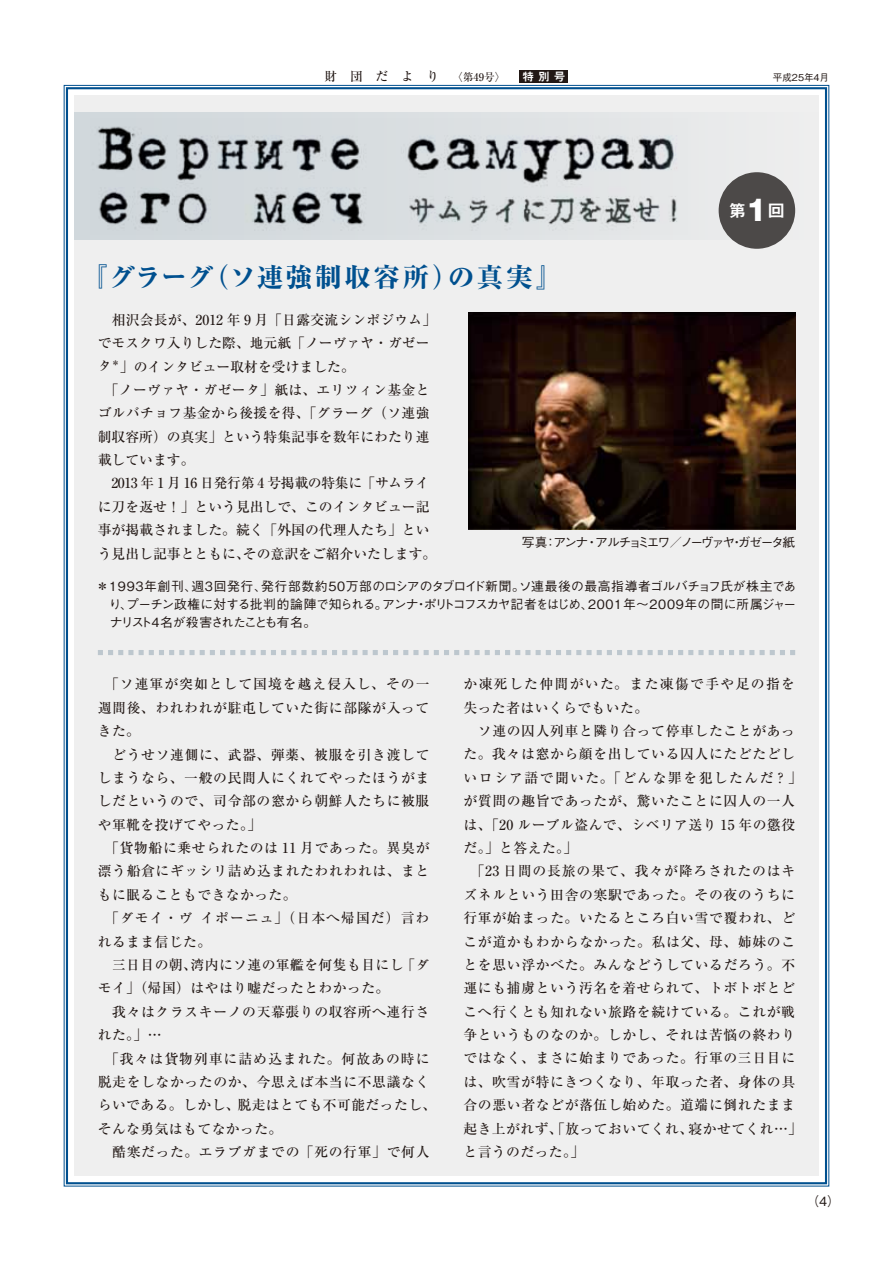
<style>
.page{position:relative;width:893px;height:1263px;background:#fff}
.page>*{position:absolute;margin:0;border:0;box-sizing:border-box;transform-origin:0 0}
.t1{font:800 31.95px "Helvetica Neue";color:#fff}
.t2{font:800 26.55px "Ryumin Pro";letter-spacing:.1em;color:#00508f}
.t3{font:16.95px "Midashi Go Pro MB31";color:#fff}
.t4{font:500 13.8px/23.4px "Ryumin Pro";letter-spacing:.045em;color:#221815}
.t5{font:500 13.8px "Ryumin Pro";color:#221815}
.t6{font:500 13.8px "Ryumin Pro";letter-spacing:.025em;color:#221815}
.t7{font:500 13.8px "Ryumin Pro";letter-spacing:.07em;color:#221815}
.t8{font:500 13.8px "Ryumin Pro";letter-spacing:-.025em;color:#221815}
.t9{font:500 13.8px "Ryumin Pro";letter-spacing:.015em;color:#221815}
.t10{font:500 13.8px "Ryumin Pro";letter-spacing:.105em;color:#221815}
.t11{font:500 13.8px "Ryumin Pro";letter-spacing:.1em;color:#221815}
.t12{font:500 13.8px "Ryumin Pro";letter-spacing:.08em;color:#221815}
.t13{font:500 12.75px "Gothic BBB Pro";letter-spacing:-.025em;color:#221815}
.t14{font:500 12.75px "Gothic BBB Pro";letter-spacing:.055em;color:#221815}
.t15{font:500 12.75px "Gothic BBB Pro";color:#221815}
.t16{font:500 12.75px "Gothic BBB Pro";letter-spacing:.015em;color:#221815}
.t17{font:500 12.75px "Gothic BBB Pro";letter-spacing:-.115em;color:#221815}
.t18{font:500 12.75px "Gothic BBB Pro";letter-spacing:-.17em;color:#221815}
.t19{font:500 12.75px "Gothic BBB Pro";letter-spacing:-.095em;color:#221815}
.t20{font:500 12.75px "Ryumin Pro";letter-spacing:1em;color:#221815}
.t21{font:500 10.65px "Ryumin Pro";color:#221815}
.t22{font:500 9.6px "Gothic BBB Pro";color:#221815}
.t23{font:500 8.25px "Ryumin Pro";color:#221815}
.s1{font-family:"Midashi Go Pro MB31";font-weight:400;font-size:11.7px;color:#fff}
.s2{font-family:"Midashi Go Pro MB31";font-weight:400;font-size:16.95px}
.s3{font-size:13.8px}
</style>
<div class="page">
<div style="left:519px;top:70px;width:49px;height:13px;background:#221815"></div>
<div style="left:63px;top:85px;width:766px;height:1102px;background:#efefef"></div>
<svg style="left:98px;top:650px;width:697px;height:5px"></svg>
<img style="left:90px;top:118px;width:598px;height:117px">
<img style="left:468px;top:313px;width:327px;height:217px">
<div style="left:719px;top:172px;width:76px;height:77px;background:#4c4948;border-radius:50%"></div>
<p class="t20" style="left:325px;top:67px;width:116px">財団だより</p>
<p class="t21" style="left:452px;top:68px;width:115px">〈第49号〉 　<span class="s1">特別号</span></p>
<p class="t22" style="left:773px;top:70px;width:58px">平成25年4月</p>
<h1 class="t1" style="left:729px;top:190px;width:39px">1<span class="s2">第</span></h1>
<p class="t3" style="left:768px;top:197px;width:19px">回</p>
<h2 class="t2" style="left:203px;top:256px;width:258px">（ソ連強制収容所）</h2>
<h2 class="t2" style="left:81px;top:256px;width:134px">『グラーグ</h2>
<p class="t9" style="left:98px;top:309px;width:340px">　相沢会長が、2012 年 9 月「日露交流シンポジウム「</p>
<p class="t5" style="left:98px;top:332px;width:333px">でモスクワ入りした際、地元紙「ノーヴァヤ・ガゼー</p>
<p class="t5" style="left:134px;top:355px;width:223px">のインタビュー取材を受けました。</p>
<p class="t23" style="left:112px;top:357px;width:24px">＊<span class="s3">」</span></p>
<p class="t4" style="left:98px;top:353px;width:15px">タ</p>
<p class="t6" style="left:98px;top:379px;width:333px">　「ノーヴァヤ・ガゼータ」紙は、エリツィン基金と</p>
<p class="t6" style="left:98px;top:402px;width:333px">ゴルバチョフ基金から後援を得、「グラーグ（ソ連強</p>
<p class="t5" style="left:98px;top:426px;width:333px">制収容所）の真実」という特集記事を数年にわたり連</p>
<p class="t4" style="left:98px;top:447px;width:98px">載しています。</p>
<p class="t8" style="left:98px;top:472px;width:333px">　2013 年 1 月 16 日発行第 4 号掲載の特集に「サムライ</p>
<p class="t5" style="left:98px;top:496px;width:333px">に刀を返せ！」という見出しで、このインタビュー記</p>
<p class="t5" style="left:98px;top:519px;width:333px">事が掲載されました。続く「外国の代理人たち」とい</p>
<p class="t5" style="left:243px;top:542px;width:195px">その意訳をご紹介いたします。</p>
<p class="t5" style="left:98px;top:542px;width:154px">う見出し記事とともに、</p>
<h2 class="t2" style="left:448px;top:256px;width:116px">の真実『</h2>
<p class="t18" style="left:595px;top:532px;width:201px">アルチョミエワ／ノーヴァヤガゼータ紙</p>
<p class="t13" style="left:522px;top:532px;width:27px">写真</p>
<p class="t13" style="left:553px;top:532px;width:36px">アンナ</p>
<p class="t13" style="left:544px;top:532px;width:14px">：</p>
<p class="t13" style="left:585px;top:532px;width:14px">・</p>
<p class="t13" style="left:730px;top:532px;width:14px">・</p>
<p class="t16" style="left:261px;top:576px;width:265px">発行部数約50万部のロシアのタブロイド新聞。</p>
<p class="t15" style="left:519px;top:576px;width:279px">ソ連最後の最高指導者ゴルバチョフ氏が株主であ</p>
<p class="t14" style="left:96px;top:576px;width:172px">＊1993年創刊 週、３回発行、</p>
<p class="t13" style="left:109px;top:594px;width:280px">りプーチン政権に対する批判的論陣で知られる。</p>
<p class="t13" style="left:120px;top:594px;width:14px">、</p>
<p class="t19" style="left:149px;top:612px;width:169px">４名が殺害されたことも有名。</p>
<p class="t14" style="left:588px;top:594px;width:210px">2001年～2009年の間に所属ジャー</p>
<p class="t17" style="left:382px;top:594px;width:213px">アンナポリトコフスカヤ記者をはじめ、</p>
<p class="t13" style="left:415px;top:594px;width:14px">・</p>
<p class="t13" style="left:110px;top:612px;width:44px">ナリスト</p>
<p class="t7" style="left:98px;top:673px;width:333px">　「ソ連軍が突如として国境を越え侵入し、その一</p>
<p class="t4" style="left:98px;top:695px;width:333px">週間後、われわれが駐屯していた街に部隊が入って</p>
<p class="t4" style="left:98px;top:718px;width:44px">きた。</p>
<p class="t4" style="left:98px;top:742px;width:333px">　どうせソ連側に、武器、弾薬、被服を引き渡して</p>
<p class="t4" style="left:98px;top:765px;width:333px">しまうなら、一般の民間人にくれてやったほうがま</p>
<p class="t4" style="left:98px;top:788px;width:333px">しだというので、司令部の窓から朝鮮人たちに被服</p>
<p class="t4" style="left:98px;top:812px;width:165px">や軍靴を投げてやった「。</p>
<p class="t4" style="left:98px;top:835px;width:333px">　「貨物船に乗せられたのは 11 月であった。異臭が</p>
<p class="t4" style="left:98px;top:858px;width:333px">漂う船倉にギッシリ詰め込まれたわれわれは、まと</p>
<p class="t4" style="left:98px;top:882px;width:200px">もに眠ることもできなかった。</p>
<p class="t12" style="left:200px;top:907px;width:231px">イポーニュ」（日本へ帰国だ）言わ</p>
<p class="t4" style="left:98px;top:905px;width:115px">　「ダモイ・ヴ<br>れるまま信じた。</p>
<p class="t4" style="left:191px;top:952px;width:215px">湾内にソ連の軍艦を何隻も目にし</p>
<p class="t4" style="left:98px;top:952px;width:101px">　三日目の朝、</p>
<p class="t4" style="left:98px;top:975px;width:293px">モイ」（帰国）はやはり嘘だったとわかった。</p>
<p class="t4" style="left:98px;top:999px;width:333px">　我々はクラスキーノの天幕張りの収容所へ連行さ</p>
<p class="t4" style="left:98px;top:1022px;width:65px">れた「。 ...</p>
<p class="t7" style="left:98px;top:1047px;width:333px">　「我々は貨物列車に詰め込まれた。何故あの時に</p>
<p class="t4" style="left:98px;top:1069px;width:333px">脱走をしなかったのか、今思えば本当に不思議なく</p>
<p class="t4" style="left:238px;top:1092px;width:200px">脱走はとても不可能だったし、</p>
<p class="t4" style="left:401px;top:952px;width:30px">「ダ</p>
<p class="t4" style="left:98px;top:1092px;width:333px">らいである。しかし、<br>そんな勇気はもてなかった。<br>　酷寒だった。エラブガまでの「死の行軍」で何人</p>
<p class="t11" style="left:463px;top:673px;width:333px">か凍死した仲間がいた。また凍傷で手や足の指を</p>
<p class="t4" style="left:463px;top:695px;width:186px">失った者はいくらでもいた。</p>
<p class="t4" style="left:463px;top:718px;width:333px">　ソ連の囚人列車と隣り合って停車したことがあっ</p>
<p class="t4" style="left:463px;top:741px;width:333px">た。我々は窓から顔を出している囚人にたどたどし</p>
<p class="t10" style="left:463px;top:767px;width:340px">いロシア語で聞いた。「どんな罪を犯したんだ?「</p>
<p class="t4" style="left:463px;top:788px;width:333px">が質問の趣旨であったが、驚いたことに囚人の一人</p>
<p class="t4" style="left:463px;top:812px;width:333px">は、「20 ルーブル盗んで、シベリア送り 15 年の懲役</p>
<p class="t4" style="left:463px;top:835px;width:115px">だ。」と答えた「。</p>
<p class="t4" style="left:463px;top:858px;width:333px">　「23 日間の長旅の果て、我々が降ろされたのはキ</p>
<p class="t4" style="left:463px;top:882px;width:333px">ズネルという田舎の寒駅であった。その夜のうちに</p>
<p class="t4" style="left:463px;top:905px;width:333px">行軍が始まった。いたるところ白い雪で覆われ、ど</p>
<p class="t4" style="left:463px;top:929px;width:333px">こが道かもわからなかった。私は父、母、姉妹のこ</p>
<p class="t4" style="left:463px;top:952px;width:333px">とを思い浮かべた。みんなどうしているだろう。不</p>
<p class="t4" style="left:463px;top:975px;width:333px">運にも捕虜という汚名を着せられて、トボトボとど</p>
<p class="t4" style="left:463px;top:999px;width:333px">こへ行くとも知れない旅路を続けている。これが戦</p>
<p class="t4" style="left:463px;top:1022px;width:333px">争というものなのか。しかし、それは苦悩の終わり</p>
<p class="t4" style="left:463px;top:1045px;width:333px">ではなく、まさに始まりであった。行軍の三日目に</p>
<p class="t4" style="left:463px;top:1069px;width:333px">は、吹雪が特にきつくなり、年取った者、身体の具</p>
<p class="t4" style="left:463px;top:1092px;width:333px">合の悪い者などが落伍し始めた。道端に倒れたまま</p>
<p class="t4" style="left:689px;top:1116px;width:115px">寝かせてくれ...「</p>
<p class="t4" style="left:463px;top:1116px;width:231px">起き上がれず、「放っておいてくれ、と言うのだった「。</p>
<p class="t13" style="left:806px;top:1191px;width:35px">)4(</p>
</div>
